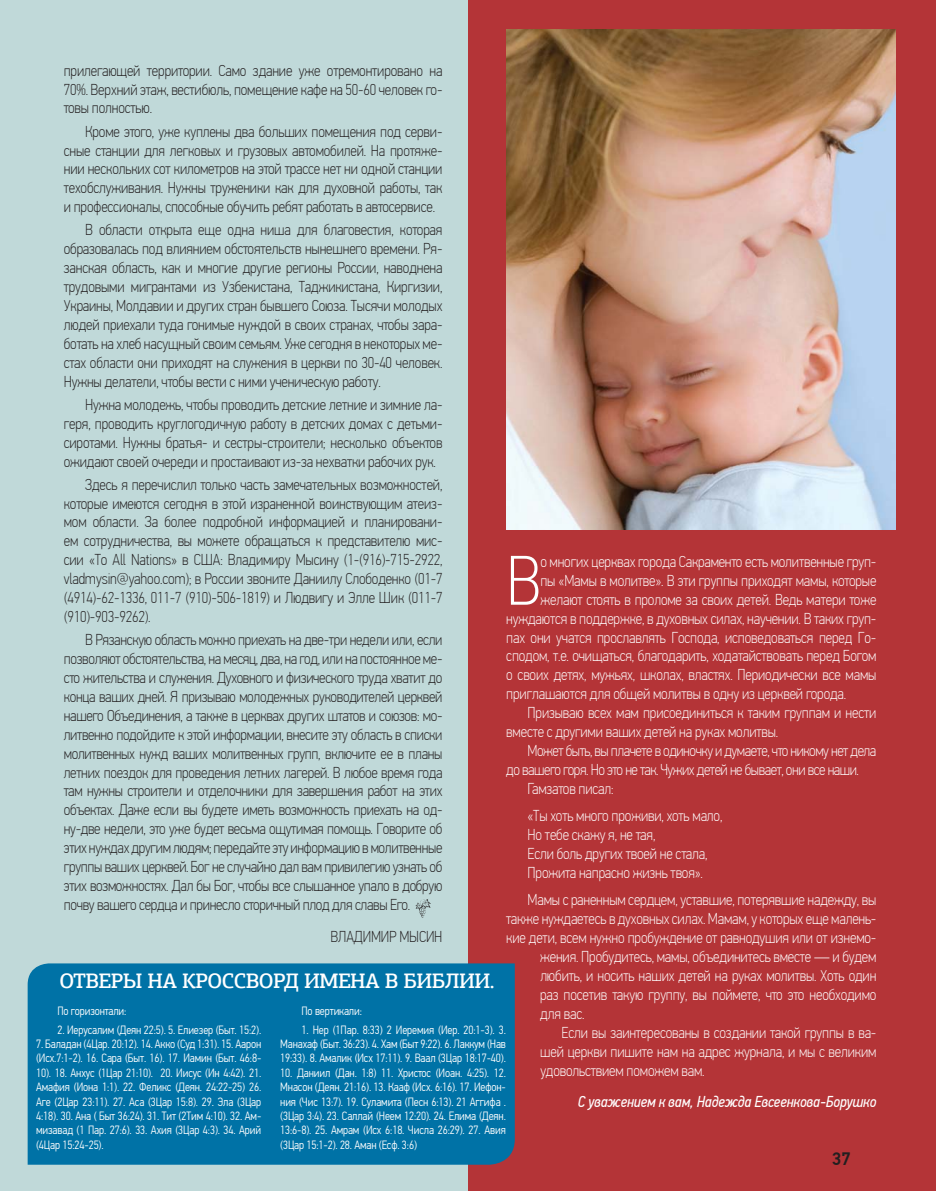
<style>
.page{position:relative;width:936px;height:1191px;background:#fff}
.page>*{position:absolute;margin:0;border:0;box-sizing:border-box;transform-origin:0 0}
.t1{font:100 70.2px "PF Din Text Cond Pro";color:#fff}
.t2{font:500 21px "PF Agora Slab Pro";letter-spacing:-.025em;color:#fff}
.t3{font:500 18px "PF Din Text Pro";color:#231f20}
.t4{font:100 15.75px/18.9px "PF Din Text Cond Pro";letter-spacing:-.01em;color:#231f20;text-align:justify}
.t5{font:100 15.75px/18.9px "PF Din Text Cond Pro";letter-spacing:-.01em;color:#fff}
.t6{font:100 15.75px "PF Din Text Cond Pro";letter-spacing:-.03em;color:#fff}
.t7{font:italic 15.75px "PF Din Text Cond Pro";letter-spacing:-.01em;color:#fff}
.t8{font:300 12px/14.4px "PF Din Text Cond Pro";letter-spacing:-.01em;color:#fff;text-align:justify}
</style>
<div class="page">
<div style="left:0;top:0;width:470px;height:1190px;background:#c0d9d9"></div>
<div style="left:468px;top:0;width:467px;height:1190px;background:#b43437"></div>
<svg style="left:415px;top:899px;width:16px;height:18px"></svg>
<img style="left:506px;top:29px;width:389px;height:500px">
<div style="left:28px;top:963px;width:486px;height:201px;background:#0072a6"></div>
<p class="t4" style="left:64px;top:62px;width:380px">прилегающей территории. Само здание уже отремонтировано на 70%. Верхний этаж, вестибюль, помещение кафе на 50-60 человек го&shy;товы полностью.</p>
<p class="t4" style="left:64px;top:123px;width:380px;text-indent:21px">Кроме этого, уже куплены два больших помещения под серви&shy;сные станции для легковых и грузовых автомобилей. На протяже&shy;нии нескольких сот километров на этой трассе нет ни одной станции техобслуживания. Нужны труженики как для духовной работы, так и профессионалы, способные обучить ребят работать в автосервисе.</p>
<p class="t4" style="left:64px;top:222px;width:380px;text-indent:21px">В области открыта еще одна ниша для благовестия, которая образовалась под влиянием обстоятельств нынешнего времени. Ря&shy;занская область, как и многие другие регионы России, наводнена трудовыми мигрантами из Узбекистана, Таджикистана, Киргизии, Украины, Молдавии и других стран бывшего Союза. Тысячи молодых людей приехали туда гонимые нуждой в своих странах, чтобы зара&shy;ботать на хлеб насущный своим семьям. Уже сегодня в некоторых ме&shy;стах области они приходят на служения в церкви по 30-40 человек.<br>Нужны делатели, чтобы вести с ними ученическую работу.</p>
<p class="t4" style="left:64px;top:396px;width:380px;text-indent:21px">Нужна молодежь, чтобы проводить детские летние и зимние ла&shy;геря, проводить круглогодичную работу в детских домах с детьми&shy;сиротами. Нужны братья- и сестры-строители; несколько объектов ожидают своей очереди и простаивают из-за нехватки рабочих рук.</p>
<p class="t4" style="left:64px;top:476px;width:380px;text-indent:21px">Здесь я перечислил только часть замечательных возможностей, которые имеются сегодня в этой израненной воинствующим атеиз&shy;мом области. За более подробной информацией и планировани&shy;ем сотрудничества, вы можете обращаться к представителю мис&shy;сии «То Аll Nations» в США: Владимиру Мысину (1-(916)-715-2922, vladmysin@yahoo.com); в России звоните Даниилу Слободенко (01-7 (4914)-62-1336, 011-7 (910)-506-1819) и Людвигу и Элле Шик (011-7 (910)-903-9262).</p>
<p class="t4" style="left:64px;top:632px;width:380px;text-indent:21px">В Рязанскую область можно приехать на две-три недели или, если позволяют обстоятельства, на месяц, два, на год, или на постоянное ме&shy;сто жительства и служения. Духовного и физического труда хватит до конца ваших дней. Я призываю молодежных руководителей церквей нашего Объединения, а также в церквах других штатов и союзов: мо&shy;литвенно подойдите к этой информации, внесите эту область в списки молитвенных нужд ваших молитвенных групп, включите ее в планы летних поездок для проведения летних лагерей. В любое время года там нужны строители и отделочники для завершения работ на этих объектах. Даже если вы будете иметь возможность приехать на од&shy;ну-две недели, это уже будет весьма ощутимая помощь. Говорите об этих нуждах другимлюдям; передайте эту информациювмолитвенные группы ваших церквей. Бог не случайно дал вам привилегию узнать об этих возможностях. Дал бы Бог, чтобы все слышанное упало в добрую почву вашего сердца и принесло сторичный плод для славы Его.</p>
<p class="t4" style="left:330px;top:928px;width:113px">ВЛАДИМИР МЫСИН</p>
<h1 class="t1" style="left:506px;top:552px;width:36px">В</h1>
<p class="t5" style="left:540px;top:553px;width:337px">о многих церквах города Сакраменто есть молитвенные груп-</p>
<p class="t5" style="left:540px;top:572px;width:337px">пы «Мамы в молитве». В эти группы приходят мамы, которые</p>
<p class="t5" style="left:540px;top:591px;width:337px">желают стоять в проломе за своих детей. Ведь матери тоже</p>
<p class="t5" style="left:506px;top:610px;width:371px">нуждаются в поддержке, в духовных силах, научении. В таких груп-</p>
<p class="t5" style="left:506px;top:629px;width:371px">пах они учатся прославлять Господа, исповедоваться перед Го-</p>
<p class="t5" style="left:506px;top:648px;width:371px">сподом, т.е. очищаться, благодарить, ходатайствовать перед Богом</p>
<p class="t5" style="left:506px;top:667px;width:371px">о своих детях, мужьях, школах, властях. Периодически все мамы</p>
<p class="t5" style="left:506px;top:686px;width:341px">приглашаются для общей молитвы в одну из церквей города.</p>
<p class="t5" style="left:527px;top:705px;width:350px">Призываю всех мам присоединиться к таким группам и нести</p>
<p class="t5" style="left:506px;top:723px;width:273px">вместе с другими ваших детей на руках молитвы.</p>
<p class="t6" style="left:527px;top:744px;width:350px">Может быть, вы плачете в одиночку и думаете, что никому нет дела</p>
<p class="t6" style="left:506px;top:763px;width:354px">до вашего горя. Но это не так. Чужих детей не бывает, они все наши.</p>
<p class="t5" style="left:527px;top:780px;width:87px">Гамзатов писал:</p>
<p class="t5" style="left:527px;top:808px;width:196px">«Ты хоть много проживи, хоть мало,<br>Но тебе скажу я, не тая,<br>Если боль других твоей не стала,<br>Прожита напрасно жизнь твоя».</p>
<p class="t5" style="left:527px;top:892px;width:350px">Мамы с раненным сердцем, уставшие, потерявшие надежду, вы</p>
<p class="t5" style="left:506px;top:911px;width:371px">также нуждаетесь в духовных силах. Мамам, у которых еще малень-</p>
<p class="t5" style="left:506px;top:929px;width:371px">кие дети, всем нужно пробуждение от равнодушия или от изнемо-</p>
<p class="t5" style="left:540px;top:948px;width:337px">жения. Пробудитесь, мамы, объединитесь вместе — и будем</p>
<p class="t5" style="left:540px;top:967px;width:337px">любить, и носить наших детей на руках молитвы. Хоть один</p>
<p class="t5" style="left:540px;top:986px;width:337px">раз посетив такую группу, вы поймете, что это необходимо</p>
<p class="t5" style="left:540px;top:1005px;width:46px">для вас.</p>
<p class="t5" style="left:561px;top:1024px;width:316px">Если вы заинтересованы в создании такой группы в ва-</p>
<p class="t5" style="left:540px;top:1043px;width:337px">шей церкви пишите нам на адрес журнала, и мы с великим</p>
<p class="t5" style="left:540px;top:1062px;width:166px">удовольствием поможем вам.</p>
<p class="t7" style="left:578px;top:1095px;width:300px">С уважением к вам, Надежда Евсеенкова-Борушко</p>
<h2 class="t2" style="left:59px;top:972px;width:437px">ОТВЕРЫ НА КРОССВОРД ИМЕНА В БИБЛИИ.</h2>
<p class="t8" style="left:57px;top:1004px;width:70px">По горизонтали:</p>
<p class="t8" style="left:57px;top:1023px;width:205px">2. Иерусалим (Деян 22:5). 5. Елиезер (Быт. 15:2).</p>
<p class="t8" style="left:36px;top:1037px;width:227px">7. Баладан (4Цар. 20:12). 14. Акко (Суд 1:31). 15. Аарон (Исх.7:1-2). 16. Сара (Быт. 16). 17. Иамин (Быт. 46:8- 10). 18. Анхус (1Цар 21:10). 20. Иисус (Ин 4:42). 21.<br>Амафия (Иона 1:1). 22. Феликс (Деян. 24:22-25) 26.<br>Аге (2Цар 23:11). 27. Аса (3Цар 15:8). 29. Эла (3Цар 4:18). 30. Ана ( Быт 36:24). 31. Тит (2Тим 4:10). 32. Ам&shy;мизавад (1 Пар. 27:6). 33. Ахия (3Цар 4:3). 34. Арий (4Цар 15:24-25).</p>
<p class="t8" style="left:301px;top:1004px;width:62px">По вертикали:</p>
<p class="t8" style="left:280px;top:1023px;width:227px;text-indent:21px">1. Нер (1Пар. 8:33) 2 Иеремия (Иер. 20:1-3). 3.<br>Манахаф (Быт. 36:23). 4. Хам (Быт 9:22). 6. Лаккум (Нав 19:33). 8. Амалик (Исх 17:11). 9. Ваал (3Цар 18:17-40).</p>
<p class="t8" style="left:280px;top:1066px;width:227px">10. Даниил (Дан. 1:8) 11. Христос (Иоан. 4:25). 12.<br>Мнасон (Деян. 21:16). 13. Кааф (Исх. 6:16). 17. Иефон&shy;ния (Чис 13:7). 19. Суламита (Песн 6:13). 21 Аггифа . (3Цар 3:4). 23. Саллай (Неем 12:20). 24. Елима (Деян.<br>13:6-8). 25. Амрам (Исх 6:18. Числа 26:29). 27. Авия (3Цар 15:1-2). 28. Аман (Есф. 3:6)</p>
<p class="t3" style="left:831px;top:1151px;width:20px">37</p>
</div>
